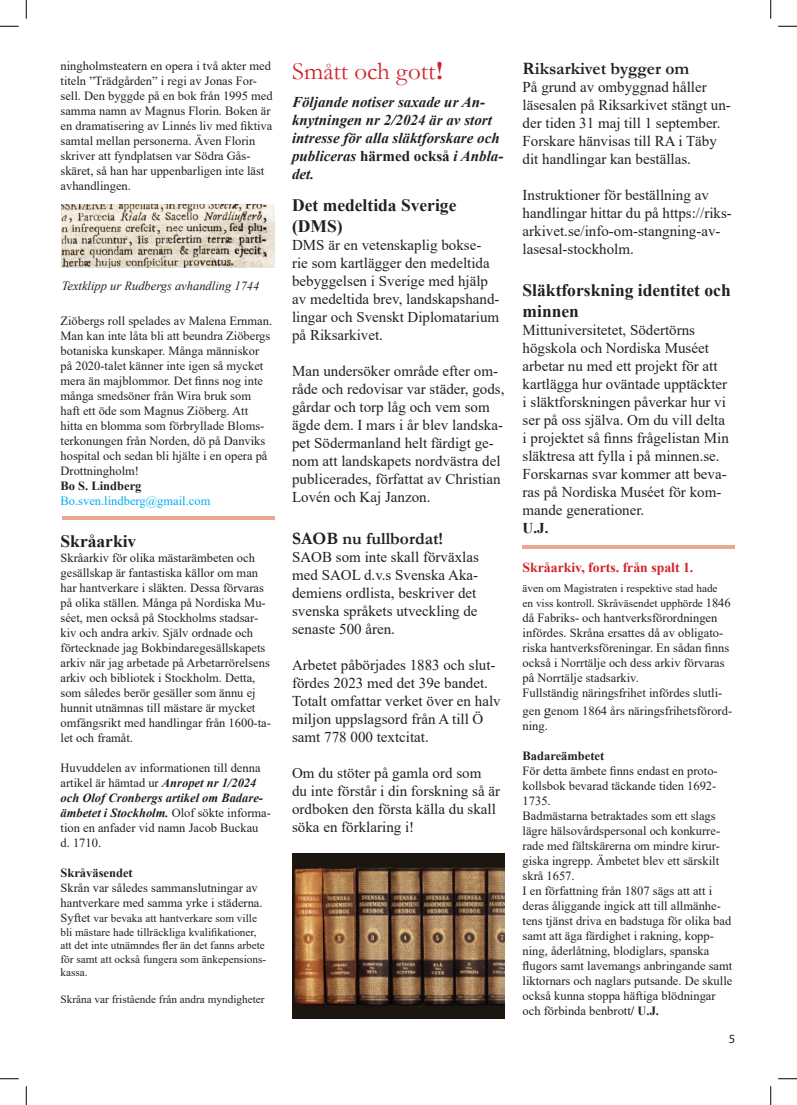
<style>
.page{position:relative;width:797px;height:1105px;background:#fff}
.page>*{position:absolute;margin:0;border:0;box-sizing:border-box;transform-origin:0 0}
.t1{font:25px "Garamond";color:#d1232a}
.t2{font:700 17.5px/21px "Times New Roman";color:#231f20}
.t3{font:700 17.5px "Garamond";color:#231f20}
.t4{font:15px/18px "Times New Roman";color:#231f20}
.t5{font:italic 700 15px/18px "Times New Roman";color:#231f20}
.t6{font:700 15px "Times New Roman";color:#231f20}
.t7{font:700 13.75px "Times New Roman";color:#d1232a}
.t8{font:12.5px/15px "Times New Roman";color:#231f20}
.t9{font:700 12.5px "Times New Roman";color:#231f20}
.t10{font:italic 12.5px "Times New Roman";color:#231f20}
.t11{font:12.5px "Times New Roman";color:#00aeef}
.t12{font:12.5px "Myriad Pro";color:#231f20}
.t13{font:11.25px/13.5px "Times New Roman";color:#231f20}
.s1{font-weight:700;font-style:italic}
.s2{font-size:12.5px}
.s3{font-family:"Times New Roman";font-weight:700}
.s4{font-style:normal}
.s5{font-size:15px}
.s6{font-weight:700}
</style>
<div class="page">
<img style="left:62px;top:204px;width:213px;height:64px">
<img style="left:292px;top:853px;width:213px;height:165px">
<hr style="left:62px;top:516px;width:212px;height:4px;background:#eaa891">
<hr style="left:522px;top:545px;width:213px;height:4px;background:#eaa891">
<svg style="left:0;top:25px;width:19px;height:2px"></svg>
<svg style="left:778px;top:25px;width:19px;height:2px"></svg>
<svg style="left:0;top:1078px;width:19px;height:1px"></svg>
<svg style="left:778px;top:1078px;width:19px;height:1px"></svg>
<svg style="left:25px;top:0;width:2px;height:19px"></svg>
<svg style="left:25px;top:1086px;width:2px;height:19px"></svg>
<svg style="left:770px;top:0;width:1px;height:19px"></svg>
<svg style="left:770px;top:1086px;width:1px;height:19px"></svg>
<p class="t8" style="left:61px;top:58px;width:214px">ningholmsteatern en opera i två akter med titeln ”Trädgården” i regi av Jonas For&shy;sell. Den byggde på en bok från 1995 med samma namn av Magnus Florin. Boken är en dramatisering av Linnés liv med fiktiva samtal mellan personerna. Även Florin skriver att fyndplatsen var Södra Gås&shy;skäret, så han har uppenbarligen inte läst avhandlingen.</p>
<p class="t10" style="left:62px;top:277px;width:199px">Textklipp ur Rudbergs avhandling 1744</p>
<p class="t8" style="left:61px;top:313px;width:213px">Ziöbergs roll spelades av Malena Ernman.<br>Man kan inte låta bli att beundra Ziöbergs botaniska kunskaper. Många människor på 2020-talet känner inte igen så mycket mera än majblommor. Det finns nog inte många smedsöner från Wira bruk som haft ett öde som Magnus Ziöberg. Att hitta en blomma som förbryllade Bloms&shy;terkonungen från Norden, dö på Danviks hospital och sedan bli hjälte i en opera på Drottningholm!</p>
<p class="t9" style="left:61px;top:477px;width:82px">Bo S. Lindberg</p>
<p class="t11" style="left:61px;top:492px;width:151px">Bo.sven.lindberg@gmail.com</p>
<h2 class="t2" style="left:61px;top:530px;width:77px">Skråarkiv</h2>
<p class="t8" style="left:61px;top:550px;width:212px">Skråarkiv för olika mästarämbeten och gesällskap är fantastiska källor om man har hantverkare i släkten. Dessa förvaras på olika ställen. Många på Nordiska Mu&shy;séet, men också på Stockholms stadsar&shy;kiv och andra arkiv. Själv ordnade och förtecknade jag Bokbindaregesällskapets arkiv när jag arbetade på Arbetarrörelsens arkiv och bibliotek i Stockholm. Detta, som således berör gesäller som ännu ej hunnit utnämnas till mästare är mycket omfångsrikt med handlingar från 1600-ta&shy;let och framåt.</p>
<p class="t8" style="left:61px;top:760px;width:212px">Huvuddelen av informationen till denna artikel är hämtad ur <span class="s1">Anropet nr 1/2024 och Olof Cronbergs artikel om Badare&shy;ämbetet i Stockholm.</span> Olof sökte informa&shy;tion en anfader vid namn Jacob Buckau<br>d. 1710.</p>
<p class="t9" style="left:61px;top:864px;width:74px">Skråväsendet</p>
<p class="t8" style="left:61px;top:880px;width:204px">Skrån var således sammanslutningar av hantverkare med samma yrke i städerna.</p>
<p class="t13" style="left:61px;top:911px;width:207px"><span class="s2">Syftet</span> var bevaka att hantverkare som ville bli mästare hade tillräckliga kvalifikationer, att det inte utnämndes fler än det fanns arbete för samt att också fungera som änkepensions&shy;kassa.</p>
<p class="t13" style="left:61px;top:992px;width:205px">Skråna var fristående från andra myndigheter</p>
<h1 class="t1" style="left:292px;top:54px;width:153px">Smått och gott<span class="s3">!</span></h1>
<p class="t5" style="left:292px;top:93px;width:213px">Följande notiser saxade ur An&shy;knytningen nr 2/2024 är av stort intresse för alla släktforskare och publiceras <span class="s4">härmed också</span> i Anbla&shy;det.</p>
<h2 class="t2" style="left:292px;top:194px;width:166px">Det medeltida Sverige (DMS)</h2>
<p class="t4" style="left:292px;top:235px;width:209px">DMS är en vetenskaplig bokse&shy;rie som kartlägger den medeltida bebyggelsen i Sverige med hjälp av medeltida brev, landskapshand&shy;lingar och Svenskt Diplomatarium på Riksarkivet.</p>
<p class="t4" style="left:292px;top:361px;width:214px">Man undersöker område efter om&shy;råde och redovisar var städer, gods, gårdar och torp låg och vem som ägde dem. I mars i år blev landska&shy;pet Södermanland helt färdigt ge&shy;nom att landskapets nordvästra del publicerades, författat av Christian<br>Lovén och Kaj Janzon.</p>
<h2 class="t3" style="left:292px;top:526px;width:152px">SAOB nu fullbordat!</h2>
<p class="t4" style="left:292px;top:547px;width:188px">SAOB som inte skall förväxlas med SAOL d.v.s Svenska Aka&shy;demiens ordlista, beskriver det svenska språkets utveckling de senaste 500 åren.</p>
<p class="t4" style="left:292px;top:655px;width:210px">Arbetet påbörjades 1883 och slut&shy;fördes 2023 med det 39e bandet.<br>Totalt omfattar verket över en halv miljon uppslagsord från A till Ö samt 778 000 textcitat.</p>
<p class="t4" style="left:292px;top:763px;width:209px">Om du stöter på gamla ord som du inte förstår i din forskning så är ordboken den första källa du skall söka en förklaring i!</p>
<h2 class="t3" style="left:522px;top:57px;width:168px">Riksarkivet bygger om</h2>
<p class="t4" style="left:522px;top:78px;width:210px">På grund av ombyggnad håller läsesalen på Riksarkivet stängt un&shy;der tiden 31 maj till 1 september.<br>Forskare hänvisas till RA i Täby dit handlingar kan beställas.</p>
<p class="t4" style="left:522px;top:186px;width:211px">Instruktioner för beställning av handlingar hittar du på https://riks&shy;arkivet.se/info-om-stangning-av&shy;lasesal-stockholm.</p>
<h2 class="t2" style="left:522px;top:279px;width:210px">Släktforskning identitet och minnen</h2>
<p class="t4" style="left:522px;top:321px;width:208px">Mittuniversitetet, Södertörns högskola och Nordiska Muséet arbetar nu med ett projekt för att kartlägga hur oväntade upptäckter i släktforskningen påverkar hur vi ser på oss själva. Om du vill delta i projektet så finns frågelistan Min släktresa att fylla i på minnen.se.<br>Forskarnas svar kommer att beva&shy;ras på Nordiska Muséet för kom&shy;mande generationer.</p>
<p class="t6" style="left:522px;top:517px;width:27px">U.J.</p>
<p class="t7" style="left:522px;top:557px;width:172px">Skråarkiv, forts. från spalt 1.</p>
<p class="t13" style="left:522px;top:580px;width:210px;line-height:15px">även om Magistraten i respektive stad hade en viss kontroll. Skråväsendet upphörde <span class="s2">1846</span></p>
<p class="t8" style="left:522px;top:610px;width:208px">då Fabriks- och hantverksförordningen infördes. Skråna ersattes då av obligato&shy;riska hantverksföreningar. En sådan finns också i Norrtälje och dess arkiv förvaras på Norrtälje stadsarkiv.<br>Fullständig näringsfrihet infördes slutli-</p>
<p class="t8" style="left:522px;top:703px;width:211px">gen <span class="s5">g</span>enom 1864 års näringsfrihetsförord&shy;ning.</p>
<p class="t9" style="left:522px;top:747px;width:83px">Badareämbetet</p>
<p class="t8" style="left:522px;top:763px;width:211px">För detta ämbete finns endast en proto&shy;kollsbok bevarad täckande tiden 1692- 1735.<br>Badmästarna betraktades som ett slags lägre hälsovårdspersonal och konkurre&shy;rade med fältskärerna om mindre kirur&shy;giska ingrepp. Ämbetet blev ett särskilt skrå 1657.<br>I en författning från 1807 sägs att att i deras åliggande ingick att till allmänhe&shy;tens tjänst driva en badstuga för olika bad samt att äga färdighet i rakning, kopp&shy;ning, åderlåtning, blodiglars, spanska flugors samt lavemangs anbringande samt liktornars och naglars putsande. De skulle också kunna stoppa häftiga blödningar och förbinda benbrott<span class="s6">/ U.J.</span></p>
<p class="t12" style="left:728px;top:1031px;width:8px">5</p>
</div>
